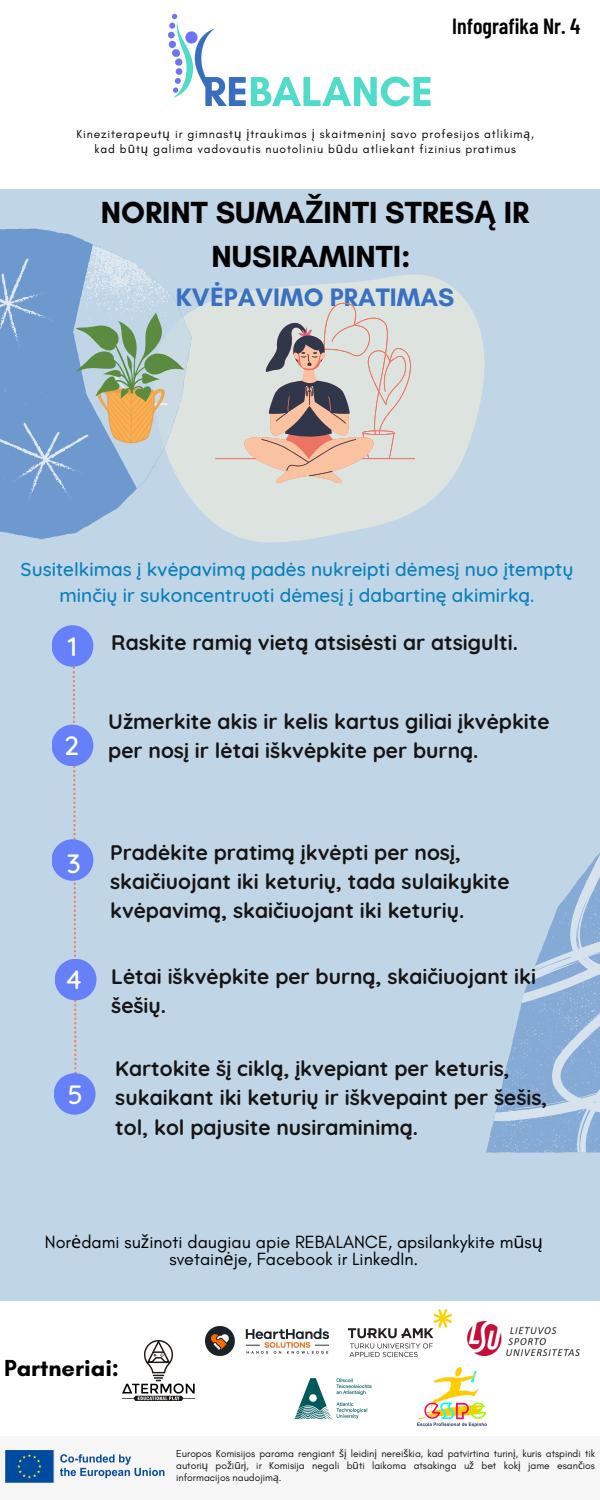
<style>
.page{position:relative;width:600px;height:1500px;background:#c0d5e6}
.page>*{position:absolute;margin:0;border:0;box-sizing:border-box;transform-origin:0 0}
.t1{font:700 31.1px/43.5px "Glacial Indifference";color:#000;text-align:center}
.t2{font:500 27px "Quicksand";color:#fff}
.t3{font:700 25.8px "Glacial Indifference";color:#3871c1}
.t4{font:700 23.6px "Glacial Indifference";color:#000}
.t5{font:600 22px "Barlow Condensed";color:#000}
.t6{font:700 21px/29.2px "Quicksand";color:#161413}
.t7{font:500 19px/26.2px "Quicksand";color:#0a80bb;text-align:center}
.t8{font:18px/17.2px "Glacial Indifference";color:#000;text-align:center}
.t9{font:12px/15px "Glacial Indifference";letter-spacing:.075em;color:#000;text-align:center}
.t10{font:10.3px/12px "Glacial Indifference";color:#161413;text-align:justify}
.s1{font-family:"Noto Sans"}
</style>
<div class="page">
<svg style="left:226px;top:274px;width:259px;height:269px;fill:#dde4e0"></svg>
<svg style="left:494px;top:853px;width:106px;height:300px"></svg>
<svg style="left:0;top:188px;width:226px;height:352px"></svg>
<svg style="left:200px;top:244px;width:26px;height:248px;fill:#dde4e0"></svg>
<svg style="left:0;top:241px;width:200px;height:298px;fill:#6e99cf"></svg>
<div style="left:0;top:1302px;width:600px;height:198px;background:#fff"></div>
<div style="left:0;top:1436px;width:600px;height:64px;background:#f6f6f6"></div>
<img style="left:5px;top:1450px;width:160px;height:33px">
<div style="left:0;top:0;width:600px;height:188px;background:#fff"></div>
<img style="left:168px;top:13px;width:263px;height:94px">
<img style="left:294px;top:1378px;width:78px;height:41px">
<img style="left:206px;top:1326px;width:123px;height:29px">
<img style="left:417px;top:1368px;width:69px;height:59px">
<img style="left:348px;top:1309px;width:104px;height:47px">
<img style="left:468px;top:1321px;width:111px;height:35px">
<img style="left:122px;top:1341px;width:73px;height:60px">
<svg style="left:215px;top:302px;width:200px;height:182px;background:#d0c8c2"></svg>
<svg style="left:66px;top:244px;width:119px;height:199px"></svg>
<svg style="left:72px;top:667px;width:5px;height:406px"></svg>
<div style="left:52px;top:725px;width:41px;height:41px;background:#6580f9;border-radius:50%"></div>
<div style="left:52px;top:839px;width:41px;height:42px;background:#6580f9;border-radius:50%"></div>
<div style="left:55px;top:959px;width:42px;height:41px;background:#6580f9;border-radius:50%"></div>
<div style="left:54px;top:1073px;width:42px;height:42px;background:#6580f9;border-radius:50%"></div>
<div style="left:52px;top:625px;width:41px;height:42px;background:#6580f9;border-radius:50%"></div>
<h3 class="t5" style="left:452px;top:12px;width:130px">Infografika Nr. 4</h3>
<p class="t9" style="left:77px;top:126px;width:459px">Kineziterapeut<span class="s1">ų</span> ir gimnast<span class="s1">ų į</span>traukimas <span class="s1">į</span> skaitmenin<span class="s1">į</span> savo profesijos atlikim<span class="s1">ą</span>, kad b<span class="s1">ū</span>t<span class="s1">ų</span> galima vadovautis nuotoliniu b<span class="s1">ū</span>du atliekant fizinius pratimus</p>
<p class="t1" style="left:101px;top:191px;width:430px">NORINT SUMA<span class="s1">Ž</span>INTI STRES<span class="s1">Ą</span> IR<br>NUSIRAMINTI:</p>
<p class="t3" style="left:176px;top:281px;width:280px">KV<span class="s1">Ė</span>PAVIMO PRATIMAS</p>
<p class="t7" style="left:21px;top:556px;width:554px">Susitelkimas į kvėpavimą padės nukreipti dėmesį nuo įtemptų minčių ir sukoncentruoti dėmesį į dabartinę akimirką.</p>
<p class="t2" style="left:68px;top:629px;width:11px">1</p>
<h4 class="t2" style="left:64px;top:728px;width:16px">2</h4>
<h3 class="t6" style="left:111px;top:628px;width:408px">Raskite ramią vietą atsisėsti ar atsigulti.</h3>
<h3 class="t6" style="left:108px;top:706px;width:443px">Užmerkite akis ir kelis kartus giliai įkvėpkite per nosį ir lėtai iškvėpkite per burną.</h3>
<h2 class="t2" style="left:67px;top:846px;width:16px">3</h2>
<p class="t2" style="left:65px;top:962px;width:19px">4</p>
<p class="t2" style="left:68px;top:1077px;width:17px">5</p>
<p class="t6" style="left:110px;top:837px;width:401px">Pradėkite pratimą įkvėpti per nosį, skaičiuojant iki keturių, tada sulaikykite kvėpavimą, skaičiuojant iki keturių.</p>
<h3 class="t6" style="left:111px;top:961px;width:426px">Lėtai iškvėpkite per burną, skaičiuojant iki šešių.</h3>
<p class="t6" style="left:115px;top:1054px;width:434px">Kartokite šį ciklą, įkvepiant per keturis, sukaikant iki keturių ir iškvepaint per šešis, tol, kol pajusite nusiraminimą.</p>
<h3 class="t8" style="left:45px;top:1233px;width:500px">Nor<span class="s1">ė</span>dami su<span class="s1">ž</span>inoti daugiau apie REBALANCE, apsilankykite m<span class="s1">ū</span>s<span class="s1">ų </span>svetain<span class="s1">ė</span>je, Facebook ir LinkedIn.</h3>
<p class="t4" style="left:4px;top:1354px;width:117px">Partneriai:</p>
<h3 class="t10" style="left:176px;top:1448px;width:420px">Europos Komisijos parama rengiant <span class="s1">šį</span> leidin<span class="s1">į</span> nerei<span class="s1">š</span>kia, kad patvirtina turin<span class="s1">į</span>, kuris atspindi tik autori<span class="s1">ų</span> po<span class="s1">ž</span>i<span class="s1">ū</span>r<span class="s1">į</span>, ir Komisija negali b<span class="s1">ū</span>ti laikoma atsakinga u<span class="s1">ž</span> bet kok<span class="s1">į</span> jame esan<span class="s1">č</span>ios informacijos naudojim<span class="s1">ą</span>.</h3>
</div>
